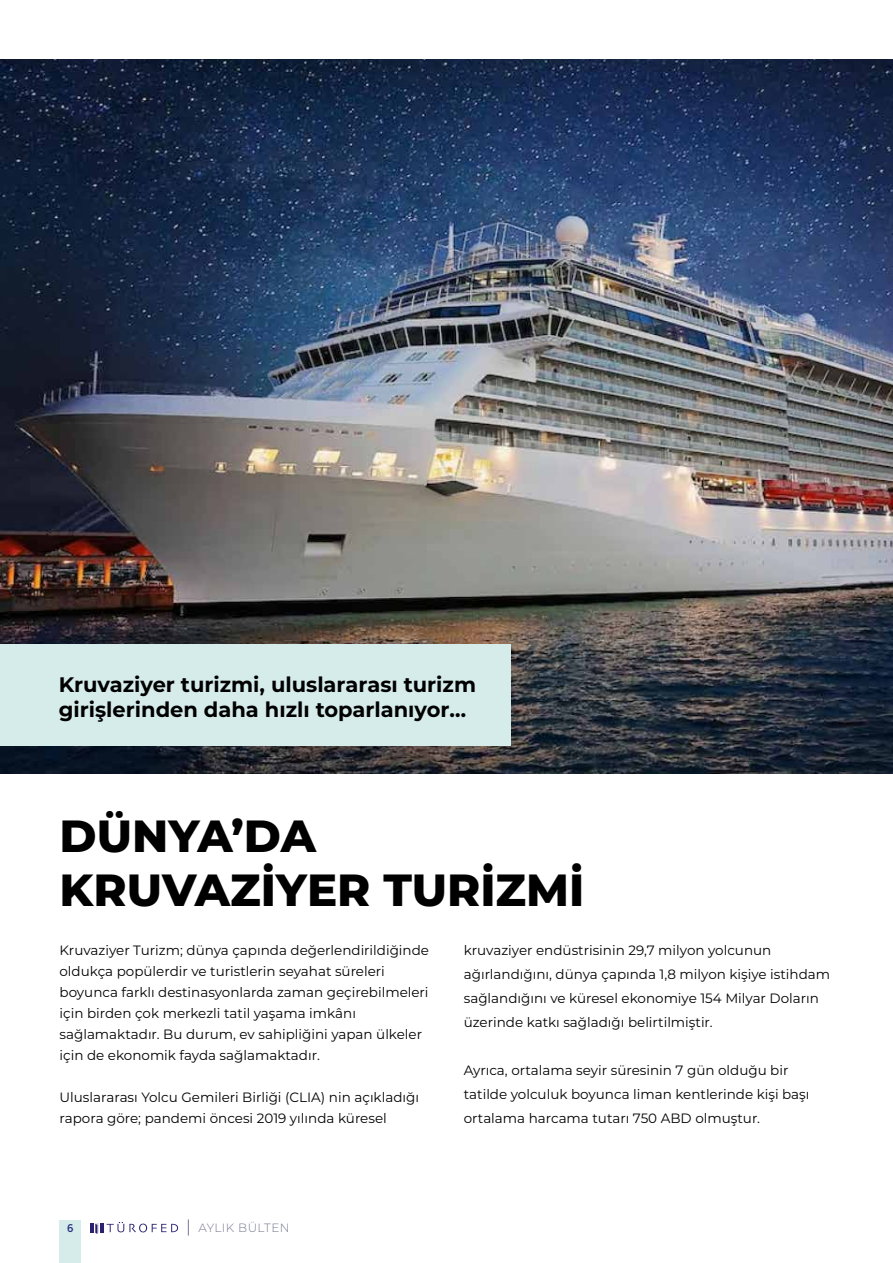
<style>
.page{position:relative;width:893px;height:1263px;background:#fff}
.page>*{position:absolute;margin:0;border:0;box-sizing:border-box;transform-origin:0 0}
.t1{font:800 45px/54px "Montserrat";color:#000}
.t2{font:700 21px/25.2px "Montserrat";color:#000}
.t3{font:13.5px/21px "Montserrat";color:#000}
.t4{font:300 12px "Montserrat";letter-spacing:.035em;color:#787894}
.t5{font:500 11.25px "Gotham Narrow";color:#283583}
</style>
<div class="page">
<div style="left:60px;top:1220px;width:21px;height:43px;background:#d5eceb"></div>
<svg style="left:91px;top:1222px;width:87px;height:12px"></svg>
<svg style="left:188px;top:1219px;width:1px;height:16px"></svg>
<img style="left:0;top:60px;width:893px;height:714px">
<div style="left:0;top:644px;width:511px;height:101px;background:#d5eceb"></div>
<h2 class="t2" style="left:59px;top:671px;width:419px">Kruvaziyer turizmi, uluslararası turizm girişlerinden daha hızlı toparlanıyor…</h2>
<h1 class="t1" style="left:60px;top:806px;width:526px">DÜNYA’DA<br>KRUVAZİYER TURİZMİ</h1>
<p class="t3" style="left:60px;top:939px;width:371px">Kruvaziyer Turizm; dünya çapı nda değerlendirildiğinde oldukça popülerdir ve turistlerin seyahat süreleri boyunca farklı destinasyonlarda zaman geçirebilmeleri için birden çok merkezli tatil yaşama imkânı sağlamaktadı r. Bu durum, ev sahipliğini yapan ülkeler için de ekonomik fayda sağlamaktadı r.</p>
<p class="t3" style="left:60px;top:1086px;width:358px">Uluslararası Yolcu Gemileri Birliği (CLIA) nin açı kladığı rapora göre; pandemi öncesi 2019 yı lı nda küresel</p>
<p class="t3" style="left:464px;top:938px;width:368px;line-height:24px">kruvaziyer endüstrisinin 29,7 milyon yolcunun<br>ağı rlandığı nı, dünya çapı nda 1,8 milyon kişiye istihdam sağlandığı nı ve küresel ekonomiye 154 Milyar Doları n üzerinde katkı sağladığı belirtilmiştir.</p>
<p class="t3" style="left:464px;top:1058px;width:344px;line-height:24px">Ayrıca, ortalama seyir süresinin 7 gün olduğu bir tatilde yolculuk boyunca liman kentlerinde kişi başı ortalama harcama tutarı 750 ABD olmuştur.</p>
<p class="t5" style="left:67px;top:1221px;width:8px">6</p>
<p class="t4" style="left:198px;top:1220px;width:93px">AYLIK BÜLTEN</p>
</div>
